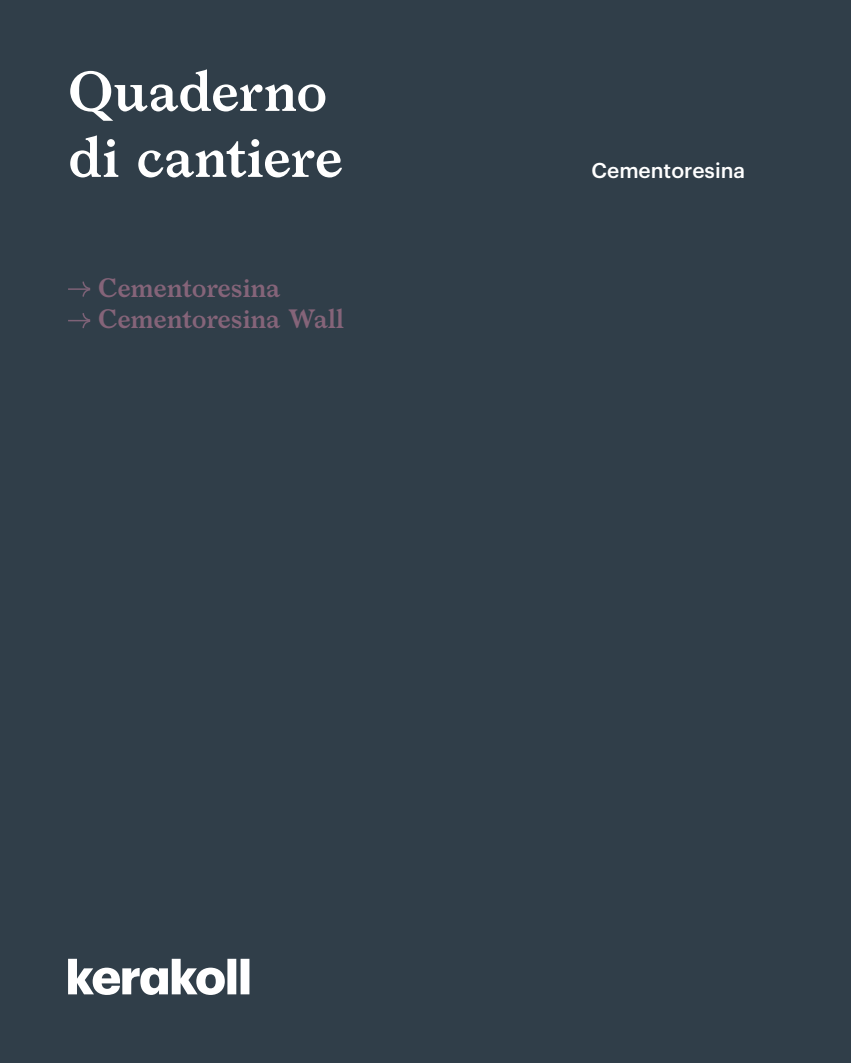
<style>
.page{position:relative;width:851px;height:1063px;background:#fff}
.page>*{position:absolute;margin:0;border:0;box-sizing:border-box;transform-origin:0 0}
.t1{font:600 54px/66px "Larish Neue";letter-spacing:-.005em;color:#fff}
.t2{font:600 25.5px/31.5px "Larish Neue";color:#856479}
.t3{font:500 21px "Graphik";color:#fff}
</style>
<div class="page">
<div style="left:0;top:0;width:850px;height:1063px;background:#303e49"></div>
<svg style="left:68px;top:959px;width:181px;height:36px"></svg>
<hr style="left:68px;top:288px;width:22px;height:2px;background:#7e6277">
<svg style="left:82px;top:281px;width:9px;height:16px"></svg>
<svg style="left:68px;top:313px;width:23px;height:15px"></svg>
<h1 class="t1" style="left:68px;top:54px;width:276px">Quaderno di cantiere</h1>
<p class="t2" style="left:98px;top:270px;width:247px">Cementoresina<br>Cementoresina Wall</p>
<p class="t3" style="left:591px;top:154px;width:155px">Cementoresina</p>
</div>
